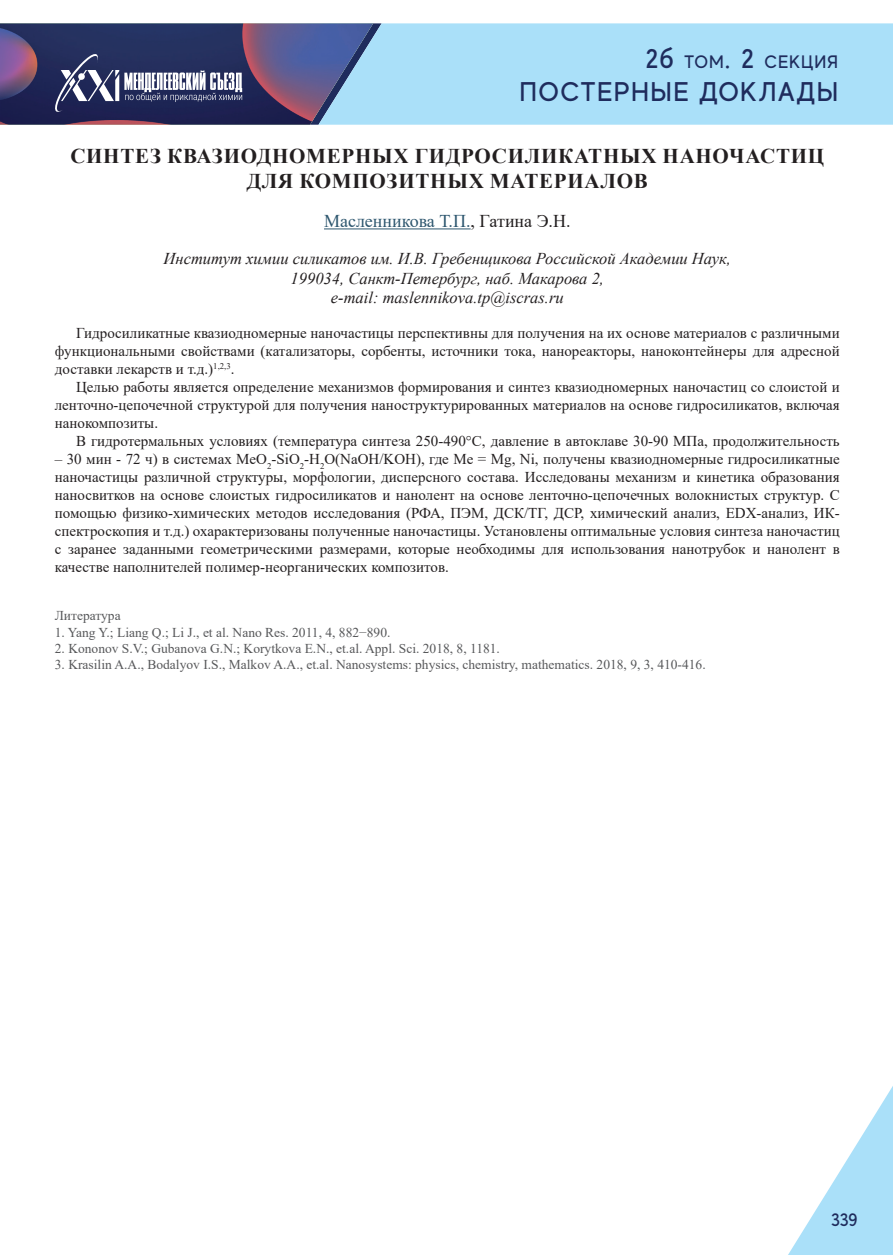
<style>
.page{position:relative;width:893px;height:1255px;background:#fff}
.page>*{position:absolute;margin:0;border:0;box-sizing:border-box;transform-origin:0 0}
.t1{font:500 27px "MADE Evolve Sans";letter-spacing:.05em;color:#1f2c5d}
.t2{font:700 21px/25.2px "Times New Roman";letter-spacing:.035em;color:#231f20;text-align:center}
.t3{font:18px "Times New Roman";color:#2e576f}
.t4{font:500 18px "MADE Evolve Sans";letter-spacing:.05em;color:#1f2c5d}
.t5{font:italic 16.5px/19.8px "Times New Roman";color:#231f20;text-align:center}
.t6{font:15px/18px "Times New Roman";color:#231f20;text-align:justify}
.t7{font:13.5px "Times New Roman";color:#57585a}
.s1{font-size:27px}
.s2{color:#231f20}
</style>
<div class="page">
<div style="left:382px;top:23px;width:511px;height:102px;background:#aae0f9"></div>
<svg style="left:788px;top:1086px;width:105px;height:168px"></svg>
<svg style="left:0;top:23px;width:382px;height:102px;background:#51547e"></svg>
<hr style="left:324px;top:228px;width:147px;height:1px;background:#2e576f">
<p class="t4" style="left:645px;top:51px;width:194px"><span class="s1">2б</span> ТОМ<span class="s1">. 2</span> СЕКЦИЯ</p>
<h1 class="t1" style="left:520px;top:74px;width:320px">ПОСТЕРНЫЕ ДОКЛАДЫ</h1>
<h2 class="t2" style="left:70px;top:143px;width:755px">СИНТЕЗ КВАЗИОДНОМЕРНЫХ ГИДРОСИЛИКАТНЫХ НАНОЧАСТИЦ<br>ДЛЯ КОМПОЗИТНЫХ МАТЕРИАЛОВ</h2>
<p class="t3" style="left:324px;top:208px;width:248px">Масленникова Т.П.<span class="s2">, Гатина Э.Н.</span></p>
<p class="t5" style="left:164px;top:248px;width:569px">Институт химии силикатов им. И.В. Гребенщикова Российской Академии Наук,<br>199034, Санкт-Петербург, наб. Макарова 2,<br>e-mail: maslennikova.tp@iscras.ru</p>
<p class="t6" style="left:55px;top:323px;width:786px;text-indent:21px">Гидросиликатные квазиодномерные наночастицы перспективны для получения на их основе материалов с различными функциональными свойствами (катализаторы, сорбенты, источники тока, нанореакторы, наноконтейнеры для адресной доставки лекарств и т.д.)<sup>1,2,3</sup>.</p>
<p class="t6" style="left:55px;top:377px;width:786px;text-indent:21px">Целью работы является определение механизмов формирования и синтез квазиодномерных наночастиц со слоистой и ленточно-цепочечной структурой для получения наноструктурированных материалов на основе гидросиликатов, включая нанокомпозиты.</p>
<p class="t6" style="left:76px;top:431px;width:765px">В гидротермальных условиях (температура синтеза 250-490°С, давление в автоклаве 30-90 МПа, продолжительность</p>
<p class="t6" style="left:55px;top:449px;width:786px">– 30 мин - 72 ч) в системах MeO<sub>2</sub>-SiO<sub>2</sub>-H<sub>2</sub>O(NaOH/KOH), где Me = Mg, Ni, получены квазиодномерные гидросиликатные наночастицы различной структуры, морфологии, дисперсного состава. Исследованы механизм и кинетика образования наносвитков на основе слоистых гидросиликатов и нанолент на основе ленточно-цепочечных волокнистых структур. С помощью физико-химических методов исследования (РФА, ПЭМ, ДСК/ТГ, ДСР, химический анализ, EDX-анализ, ИК&shy;спектроскопия и т.д.) охарактеризованы полученные наночастицы. Установлены оптимальные условия синтеза наночастиц с заранее заданными геометрическими размерами, которые необходимы для использования нанотрубок и нанолент в качестве наполнителей полимер-неорганических композитов.</p>
<p class="t7" style="left:55px;top:606px;width:67px">Литература</p>
<p class="t7" style="left:55px;top:622px;width:337px">1. Yang Y.; Liang Q.; Li J., et al. Nano Res. 2011, 4, 882−890.</p>
<p class="t7" style="left:55px;top:638px;width:447px">2. Kononov S.V.; Gubanova G.N.; Korytkova E.N., et.al. Appl. Sci. 2018, 8, 1181.</p>
<p class="t7" style="left:55px;top:655px;width:652px">3. Krasilin A.A., Bodalyov I.S., Malkov A.A., et.al. Nanosystems: physics, chemistry, mathematics. 2018, 9, 3, 410-416.</p>
<p class="t4" style="left:831px;top:1208px;width:28px">339</p>
</div>
